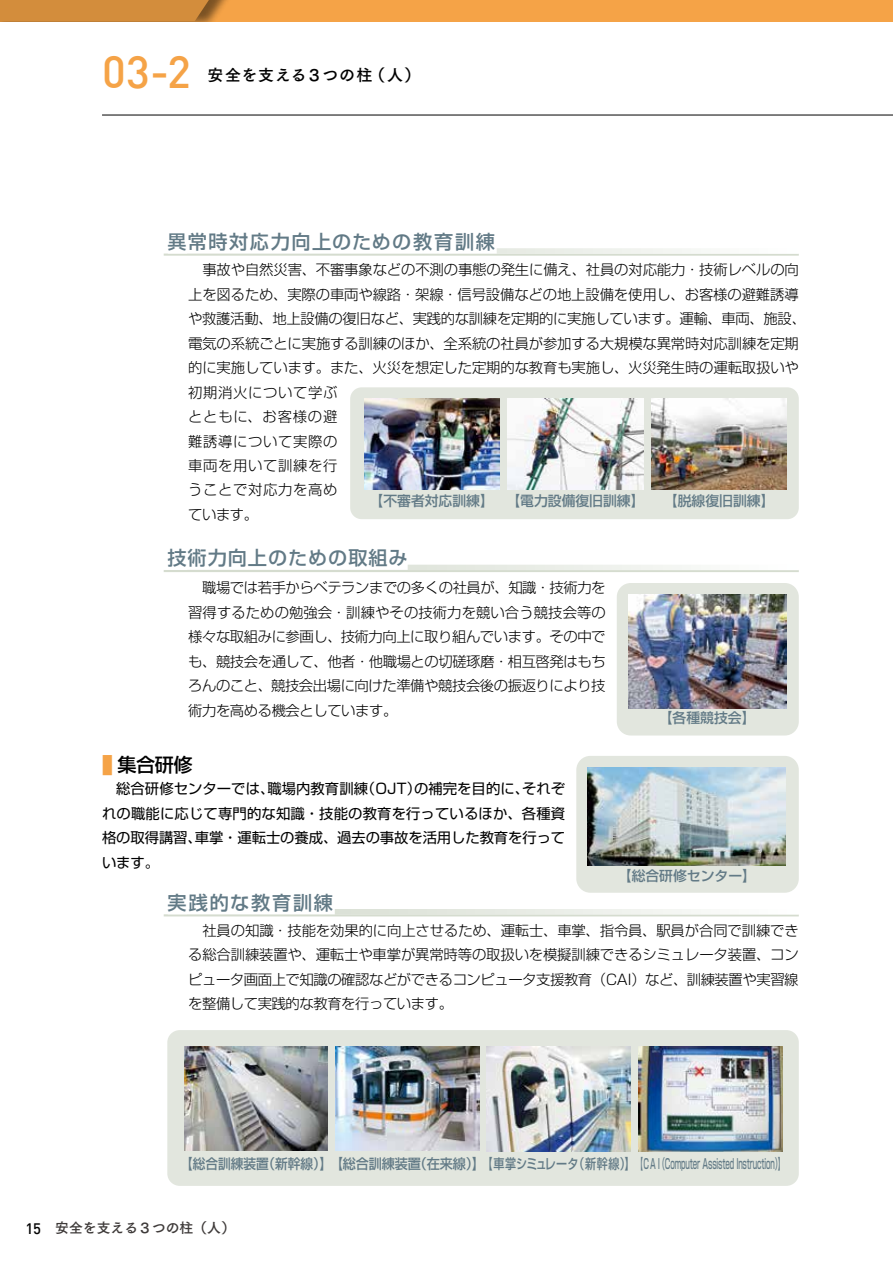
<style>
.page{position:relative;width:893px;height:1263px;background:#fff}
.page>*{position:absolute;margin:0;border:0;box-sizing:border-box;transform-origin:0 0}
.t1{font:500 44.7px "DIN";color:#f5a347}
.t2{font:500 19.2px "Shin Go Pro";letter-spacing:.065em;color:#627a86}
.t3{font:500 19.2px "Shin Go Pro";letter-spacing:.095em;color:#627a86}
.t4{font:500 19.2px "Shin Go Pro";color:#000}
.t5{font:15.9px "Tsuku Go Pro B";letter-spacing:.035em;color:#000}
.t6{font:300 14.4px/24.5px "Shin Go Pro";letter-spacing:-.01em;color:#000;text-align:justify}
.t7{font:14.4px/24.5px "Shin Go Pro";letter-spacing:-.005em;color:#000;text-align:justify}
.t8{font:500 13.8px "Shin Go Pro";letter-spacing:-.005em;color:#627a86;scale:.92 1}
.t9{font:500 13.8px "Shin Go Pro";letter-spacing:-.005em;color:#627a86}
.t10{font:13.8px "Tsuku Go Pro B";color:#3e3a39}
.s1{font-size:23.4px;color:#f5a347}
.s2{font-family:"DIN";font-weight:500;font-size:14.85px;color:#000}
</style>
<div class="page">
<hr style="left:164px;top:254px;width:635px;height:2px;background:#d5dccf">
<svg style="left:497px;top:248px;width:233px;height:6px"></svg>
<hr style="left:164px;top:570px;width:635px;height:2px;background:#d5dccf">
<svg style="left:408px;top:565px;width:283px;height:5px"></svg>
<hr style="left:164px;top:914px;width:635px;height:2px;background:#d5dccf">
<svg style="left:335px;top:909px;width:356px;height:5px;fill:#e7ebe4"></svg>
<div style="left:167px;top:1030px;width:632px;height:156px;background:#e2e6de;border-radius:12px"></div>
<img style="left:184px;top:1046px;width:144px;height:104px">
<img style="left:336px;top:1046px;width:143px;height:104px">
<img style="left:487px;top:1046px;width:144px;height:105px">
<img style="left:639px;top:1046px;width:143px;height:105px">
<div style="left:350px;top:387px;width:449px;height:132px;background:#e2e6de;border-radius:11px"></div>
<img style="left:364px;top:398px;width:135px;height:91px">
<img style="left:508px;top:398px;width:135px;height:91px">
<img style="left:652px;top:398px;width:135px;height:91px">
<div style="left:576px;top:756px;width:223px;height:137px;background:#e2e6de;border-radius:14px"></div>
<img style="left:588px;top:768px;width:198px;height:97px">
<div style="left:617px;top:583px;width:182px;height:152px;background:#e2e6de;border-radius:14px"></div>
<img style="left:628px;top:595px;width:158px;height:113px">
<div style="left:0;top:0;width:893px;height:21px;background:#f5a347"></div>
<div style="left:0;top:0;width:237px;height:21px;background:#000;opacity:.5"></div>
<div style="left:0;top:0;width:217px;height:21px;background:#d38d3c"></div>
<hr style="left:102px;top:115px;width:791px;height:1px;background:#000">
<h1 class="t1" style="left:102px;top:43px;width:90px">03-2</h1>
<p class="t5" style="left:207px;top:61px;width:214px">安全を支える３つの柱（人）</p>
<h2 class="t2" style="left:168px;top:226px;width:329px">異常時対応力向上のための教育訓練</h2>
<p class="t6" style="left:188px;top:256px;width:619px;text-align:left">　事故や自然災害、不審事象などの不測の事態の発生に備え、社員の対応能力・技術レベルの向上を図るため、実際の車両や線路・架線・信号設備などの地上設備を使用し、お客様の避難誘導や救護活動、地上設備の復旧など、実践的な訓練を定期的に実施しています。運輸、車両、施設、電気の系統ごとに実施する訓練のほか、全系統の社員が参加する大規模な異常時対応訓練を定期的に実施しています。また、火災を想定した定期的な教育も実施し、火災発生時の運転取扱いや初期消火について学ぶ<br>とともに、お客様の避<br>難誘導について実際の<br>車両を用いて訓練を行<br>うことで対応力を高め<br>ています。</p>
<h2 class="t2" style="left:168px;top:542px;width:242px">技術力向上のための取組み</h2>
<p class="t6" style="left:188px;top:574px;width:419px">　職場では若手からベテランまでの多くの社員が、知識・技術力を習得するための勉強会・訓練やその技術力を競い合う競技会等の様々な取組みに参画し、技術力向上に取り組んでいます。その中でも、競技会を通して、他者・他職場との切磋琢磨・相互啓発はもちろんのこと、競技会出場に向けた準備や競技会後の振返りにより技術力を高める機会としています。</p>
<h2 class="t4" style="left:102px;top:749px;width:92px"><span class="s1">■</span> 集合研修</h2>
<p class="t7" style="left:102px;top:775px;width:465px">　総合研修センターでは、職場内教育訓練（OJT）の補完を目的に、それぞれの職能に応じて専門的な知識・技能の教育を行っているほか、各種資格の取得講習、車掌・運転士の養成、過去の事故を活用した教育を行っています。</p>
<h2 class="t3" style="left:168px;top:886px;width:167px">実践的な教育訓練</h2>
<p class="t6" style="left:188px;top:916px;width:612px">　社員の知識・技能を効果的に向上させるため、運転士、車掌、指令員、駅員が合同で訓練できる総合訓練装置や、運転士や車掌が異常時等の取扱いを模擬訓練できるシミュレータ装置、コンピュータ画面上で知識の確認などができるコンピュータ支援教育（CAI）など、訓練装置や実習線を整備して実践的な教育を行っています。</p>
<p class="t9" style="left:370px;top:489px;width:277px">【不審者対応訓練】 【電力設備復旧訓練】</p>
<p class="t9" style="left:664px;top:489px;width:112px">【脱線復旧訓練】</p>
<p class="t9" style="left:659px;top:706px;width:98px">【各種競技会】</p>
<p class="t9" style="left:618px;top:865px;width:140px">【総合研修センター】</p>
<p class="t8" style="left:180px;top:1153px;width:659px">【総合訓練装置（新幹線）】【総合訓練装置（在来線）】【車掌シミュレータ（新幹線）】【ＣＡＩ（Computer Assisted Instruction）】</p>
<p class="t10" style="left:25px;top:1216px;width:211px"><span class="s2">15</span> 安全を支える３つの柱（人）</p>
</div>
